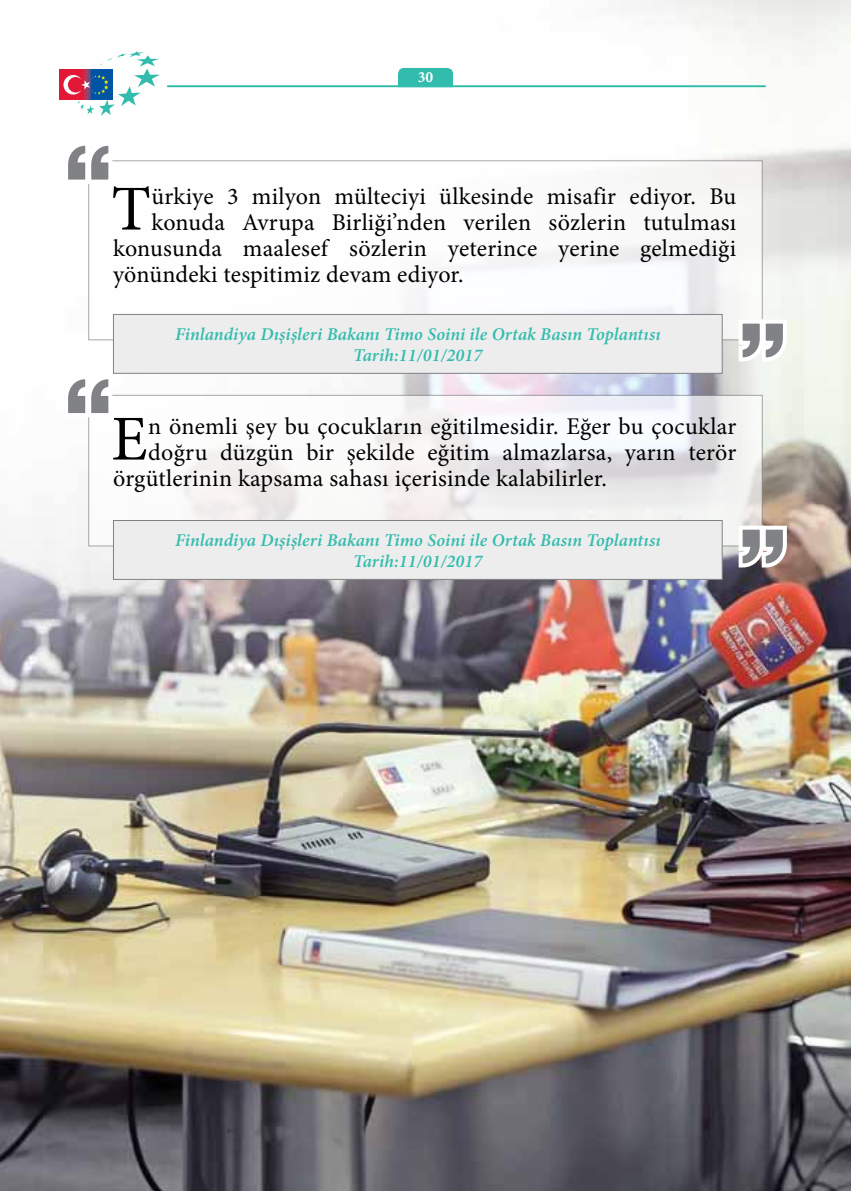
<style>
.page{position:relative;width:851px;height:1191px;background:#fff}
.page>*{position:absolute;margin:0;border:0;box-sizing:border-box;transform-origin:0 0}
.t1{font:64px "Minion Pro";color:#000}
.t2{font:24px "Minion Pro";letter-spacing:.01em;color:#000}
.t3{font:italic 600 18px/21.6px "Minion Pro";letter-spacing:.005em;color:#32bcad;text-align:center}
.t4{font:700 15.6px "Minion Pro";color:#fff}
</style>
<div class="page">
<img style="left:0;top:0;width:850px;height:1191px">
<svg style="left:88px;top:395px;width:674px;height:151px;fill:#f7f5f6"></svg>
<svg style="left:62px;top:373px;width:53px;height:46px"></svg>
<svg style="left:736px;top:523px;width:52px;height:46px"></svg>
<div style="left:113px;top:520px;width:609px;height:60px;background:#ededee;border:1px solid #808285"></div>
<div style="left:88px;top:160px;width:674px;height:180px;background:#fff"></div>
<svg style="left:62px;top:140px;width:53px;height:46px"></svg>
<svg style="left:736px;top:318px;width:52px;height:45px"></svg>
<div style="left:113px;top:314px;width:609px;height:60px;background:#ededee;border:1px solid #808285"></div>
<svg style="left:398px;top:68px;width:55px;height:17px"></svg>
<hr style="left:167px;top:85px;width:598px;height:2px;background:#32bcad">
<div style="left:59px;top:70px;width:54px;height:29px;background:#e31837"></div>
<svg style="left:63px;top:51px;width:97px;height:65px"></svg>
<p class="t4" style="left:417px;top:66px;width:17px">30</p>
<h1 class="t1" style="left:111px;top:166px;width:41px">T</h1>
<p class="t2" style="left:151px;top:180px;width:586px">ürkiye 3 milyon mülteciyi ülkesinde misafir ediyor. Bu</p>
<p class="t2" style="left:151px;top:206px;width:586px">konuda Avrupa Birliği’nden verilen sözlerin tutulması</p>
<p class="t2" style="left:113px;top:232px;width:624px">konusunda maalesef sözlerin yeterince yerine gelmediği</p>
<p class="t2" style="left:113px;top:258px;width:352px">yönündeki tespitimiz devam ediyor.</p>
<p class="t3" style="left:175px;top:323px;width:487px">Finlandiya Dışişleri Bakanı Timo Soini ile Ortak Basın Toplantısı<br>Tarih:11/01/2017</p>
<h1 class="t1" style="left:111px;top:396px;width:38px">E</h1>
<p class="t2" style="left:148px;top:410px;width:589px">n önemli şey bu çocukların eğitilmesidir. Eğer bu çocuklar</p>
<p class="t2" style="left:148px;top:436px;width:589px">doğru düzgün bir şekilde eğitim almazlarsa, yarın terör</p>
<p class="t2" style="left:113px;top:462px;width:495px">örgütlerinin kapsama sahası içerisinde kalabilirler.</p>
<p class="t3" style="left:175px;top:529px;width:487px">Finlandiya Dışişleri Bakanı Timo Soini ile Ortak Basın Toplantısı<br>Tarih:11/01/2017</p>
</div>
